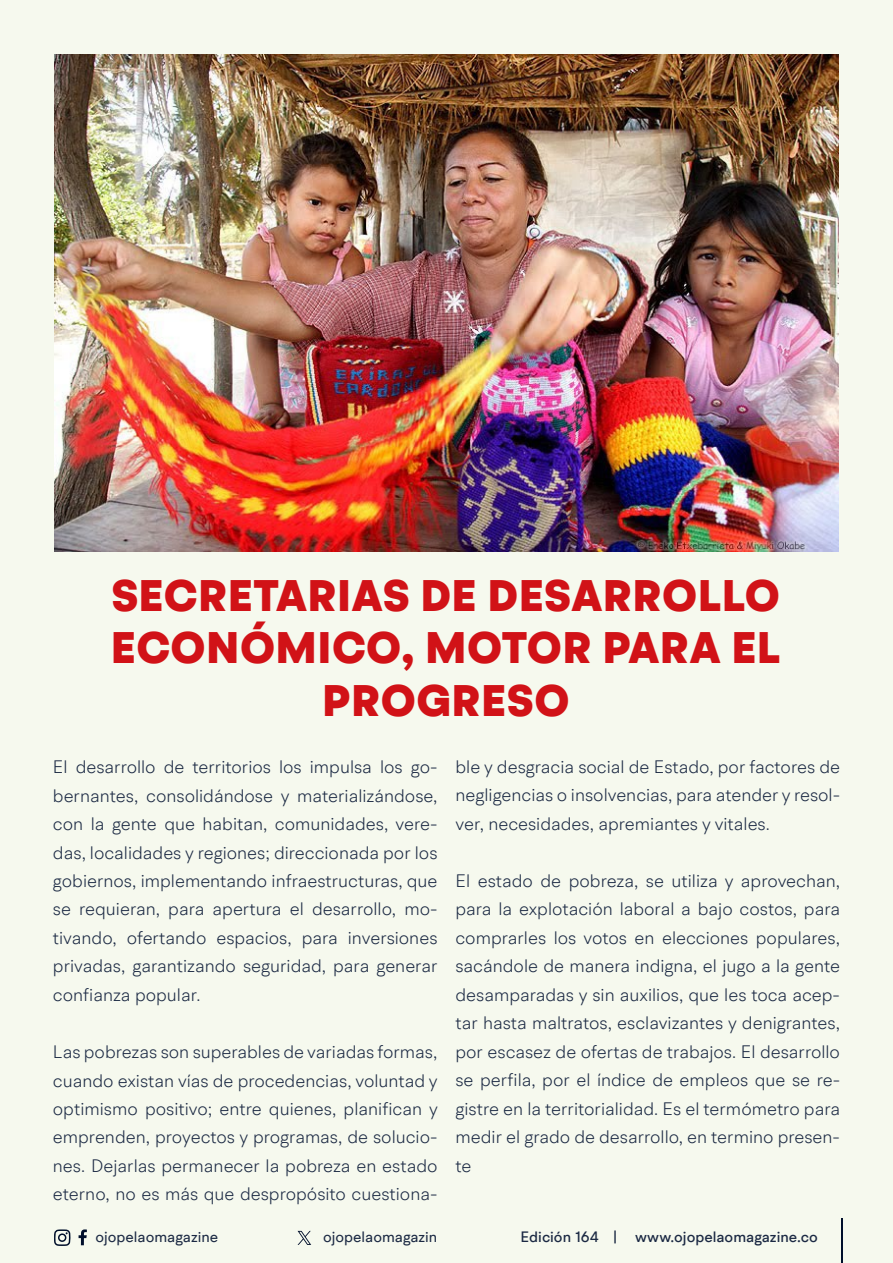
<style>
.page{position:relative;width:893px;height:1263px;background:#f6f9ee}
.page>*{position:absolute;margin:0;border:0;box-sizing:border-box;transform-origin:0 0}
.t1{font:900 45px/52.5px "BR Hendrix";letter-spacing:.01em;color:#d11217;text-align:center}
.t2{font:300 18px/28.5px "BR Hendrix";color:#1b2943;text-align:justify}
.t3{font:500 15px "BR Hendrix";color:#1b2943}
.t4{font:15px "BR Hendrix";color:#1b2943}
</style>
<div class="page">
<svg style="left:79px;top:1229px;width:8px;height:16px"></svg>
<svg style="left:54px;top:1229px;width:17px;height:17px"></svg>
<hr style="left:841px;top:1219px;width:1px;height:44px;background:#000f2b">
<svg style="left:298px;top:1231px;width:13px;height:14px"></svg>
<img style="left:54px;top:54px;width:785px;height:497px">
<h1 class="t1" style="left:111px;top:570px;width:671px">SECRETARIAS DE DESARROLLO<br>ECONÓMICO, MOTOR PARA EL<br>PROGRESO</h1>
<p class="t2" style="left:53px;top:752px;width:386px">El desarrollo de territorios los impulsa los go&shy;bernantes, consolidándose y materializándose, con la gente que habitan, comunidades, vere&shy;das, localidades y regiones; direccionada por los gobiernos, implementando infraestructuras, que se requieran, para apertura el desarrollo, mo&shy;tivando, ofertando espacios, para inversiones privadas, garantizando seguridad, para generar confianza popular.</p>
<p class="t2" style="left:53px;top:1037px;width:386px">Las pobrezas son superables de variadas formas, cuando existan vías de procedencias, voluntad y optimismo positivo; entre quienes, planifican y emprenden, proyectos y programas, de solucio&shy;nes. Dejarlas permanecer la pobreza en estado eterno, no es más que despropósito cuestiona-</p>
<p class="t2" style="left:455px;top:752px;width:386px">ble y desgracia social de Estado, por factores de negligencias o insolvencias, para atender y resol&shy;ver, necesidades, apremiantes y vitales.</p>
<p class="t2" style="left:455px;top:866px;width:386px">El estado de pobreza, se utiliza y aprovechan, para la explotación laboral a bajo costos, para comprarles los votos en elecciones populares, sacándole de manera indigna, el jugo a la gente desamparadas y sin auxilios, que les toca acep&shy;tar hasta maltratos, esclavizantes y denigrantes, por escasez de ofertas de trabajos. El desarrollo se perfila, por el índice de empleos que se re&shy;gistre en la territorialidad. Es el termómetro para medir el grado de desarrollo, en termino presen&shy;te</p>
<p class="t4" style="left:96px;top:1227px;width:124px">ojopelaomagazine</p>
<p class="t4" style="left:323px;top:1227px;width:116px">ojopelaomagazin</p>
<p class="t3" style="left:521px;top:1227px;width:299px">Edición 164 | www.ojopelaomagazine.co</p>
</div>
